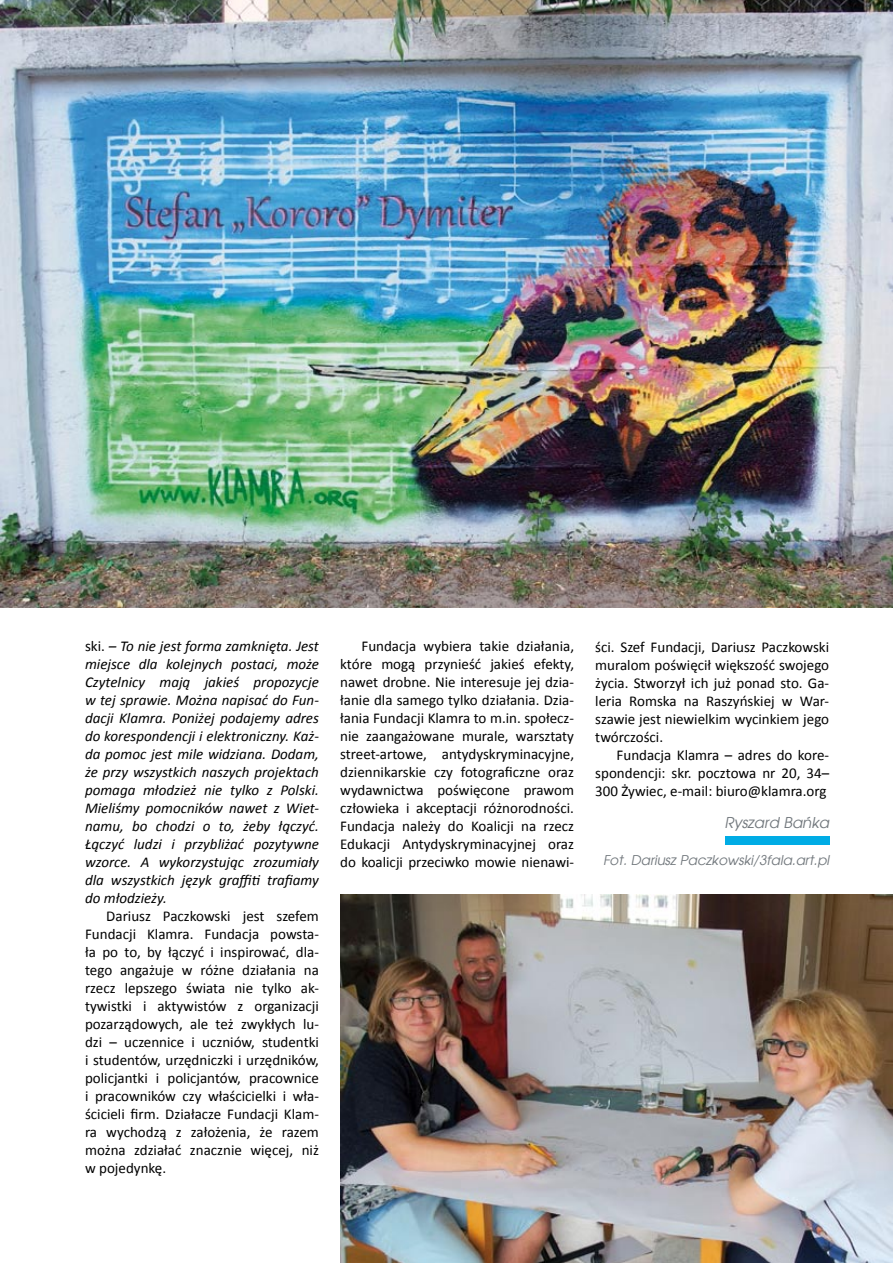
<style>
.page{position:relative;width:893px;height:1263px;background:#fff}
.page>*{position:absolute;margin:0;border:0;box-sizing:border-box;transform-origin:0 0}
.t1{font:15px/18px "Calibri";color:#000;text-align:justify}
.t2{font:italic 15px/18px "Calibri";color:#000;text-align:justify}
.t3{font:italic 15px "Avalon";color:#72787d}
.t4{font:italic 13.5px "Avalon";color:#72787d}
.s1{font-style:normal}
</style>
<div class="page">
<img style="left:0;top:0;width:893px;height:607px">
<img style="left:340px;top:894px;width:553px;height:369px">
<div style="left:725px;top:836px;width:104px;height:9px;background:#00ace5"></div>
<p class="t2" style="left:85px;top:636px;width:235px"><span class="s1">ski.</span> – To nie jest forma zamknięta. Jest miejsce dla kolejnych postaci, może Czytelnicy mają jakieś propozycje w tej sprawie. Można napisać do Fun&shy;dacji Klamra. Poniżej podajemy adres do korespondencji i elektroniczny. Każ&shy;da pomoc jest mile widziana. Dodam, że przy wszystkich naszych projektach pomaga młodzież nie tylko z Polski.<br>Mieliśmy pomocników nawet z Wiet&shy;namu, bo chodzi o to, żeby łączyć.<br>Łączyć ludzi i przybliżać pozytywne wzorce. A wykorzystując zrozumiały dla wszystkich język graffiti trafiamy do młodzieży.</p>
<p class="t1" style="left:85px;top:906px;width:235px;text-indent:21px">Dariusz Paczkowski jest szefem Fundacji Klamra. Fundacja powsta&shy;ła po to, by łączyć i inspirować, dla&shy;tego angażuje w różne działania na rzecz lepszego świata nie tylko ak&shy;tywistki i aktywistów z organizacji pozarządowych, ale też zwykłych lu&shy;dzi – uczennice i uczniów, studentki i studentów, urzędniczki i urzędników, policjantki i policjantów, pracownice i pracowników czy właścicielki i wła&shy;ścicieli firm. Działacze Fundacji Klam&shy;ra wychodzą z założenia, że razem można zdziałać znacznie więcej, niż w pojedynkę.</p>
<p class="t1" style="left:340px;top:636px;width:235px;text-indent:21px">Fundacja wybiera takie działania, które mogą przynieść jakieś efekty, nawet drobne. Nie interesuje jej dzia&shy;łanie dla samego tylko działania. Dzia&shy;łania Fundacji Klamra to m.in. społecz&shy;nie zaangażowane murale, warsztaty street-artowe, antydyskryminacyjne, dziennikarskie czy fotograficzne oraz wydawnictwa poświęcone prawom człowieka i akceptacji różnorodności.<br>Fundacja należy do Koalicji na rzecz Edukacji Antydyskryminacyjnej oraz do koalicji przeciwko mowie nienawi-</p>
<p class="t1" style="left:595px;top:637px;width:235px">ści. Szef Fundacji, Dariusz Paczkowski muralom poświęcił większość swojego życia. Stworzył ich już ponad sto. Ga&shy;leria Romska na Raszyńskiej w War&shy;szawie jest niewielkim wycinkiem jego twórczości.</p>
<p class="t1" style="left:595px;top:745px;width:235px;text-indent:21px">Fundacja Klamra – adres do kore&shy;spondencji: skr. pocztowa nr 20, 34– 300 Żywiec, e-mail: biuro@klamra.org</p>
<p class="t3" style="left:725px;top:814px;width:106px">Ryszard Bańka</p>
<p class="t4" style="left:603px;top:852px;width:228px">Fot. Dariusz Paczkowski/3fala.art.pl</p>
</div>
